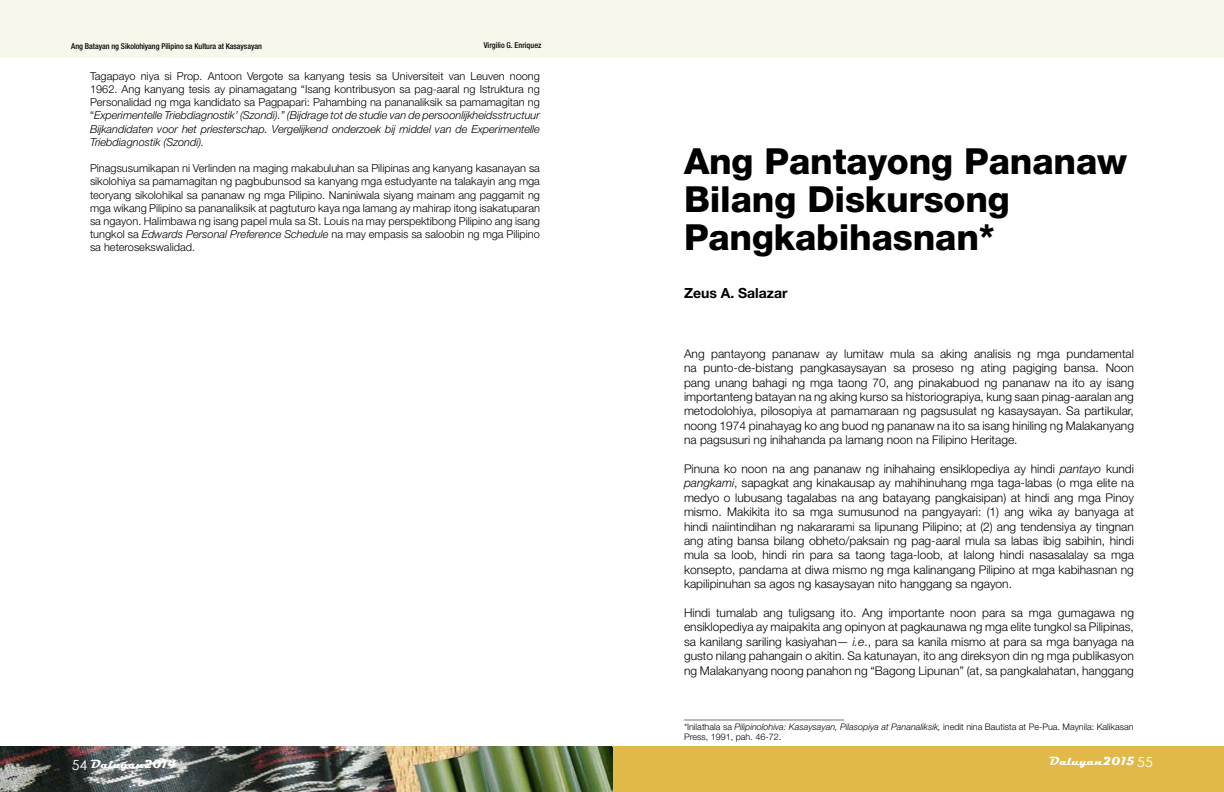
<style>
.page{position:relative;width:1224px;height:792px;background:#fff}
.page>*{position:absolute;margin:0;border:0;box-sizing:border-box;transform-origin:0 0}
.t1{font:800 36px/38px "Helvetica Neue LT Pro";letter-spacing:-.005em;color:#000}
.t2{font:700 14px "Helvetica Neue LT Pro";color:#000}
.t3{font:300 12px/14.4px "Helvetica Neue LT Pro";color:#000;text-align:justify}
.t4{font:700 12px "Magneto";color:#fff}
.t5{font:300 11px/13.2px "Helvetica Neue LT Pro";color:#000;text-align:justify}
.t6{font:300 10px "Helvetica Neue LT Pro";color:#000}
.t7{font:300 9px/10.8px "Helvetica Neue LT Pro";color:#000}
.t8{font:500 condensed 8px "Helvetica Neue LT Pro";letter-spacing:-.005em;color:#000}
.t9{font:700 8px "Arial";color:#000}
.s1{font-style:italic}
.s2{font-family:"Century Gothic";font-weight:400;font-size:14px}
</style>
<div class="page">
<img style="left:1px;top:746px;width:612px;height:1px">
<div style="left:613px;top:746px;width:611px;height:46px;background:#e0b949"></div>
<img style="left:1px;top:747px;width:612px;height:45px">
<div style="left:1px;top:0;width:1223px;height:57px;background:#f7f8eb"></div>
<p class="t9" style="left:449px;top:36px;width:93px">Joanne Visaya Manzano</p>
<p class="t8" style="left:71px;top:41px;width:192px">Ang Batayan ng Sikolohiyang Pilipino sa Kultura at Kasaysayan</p>
<p class="t8" style="left:484px;top:41px;width:59px">Virgilio G. Enriquez</p>
<p class="t5" style="left:90px;top:69px;width:452px">Tagapayo niya si Prop. Antoon Vergote sa kanyang tesis sa Universiteit van Leuven noong 1962. Ang kanyang tesis ay pinamagatang “Isang kontribusyon sa pag-aaral ng Istruktura ng Personalidad ng mga kandidato sa Pagpapari: Pahambing na pananaliksik sa pamamagitan ng “<span class="s1">Experimentelle Triebdiagnostik’ (Szondi).” (Bijdrage tot de studie van de persoonlijkheidsstructuur Bijkandidaten voor het priesterschap. Vergelijkend onderzoek bij middel van de Experimentelle Triebdiagnostik (Szondi).</span></p>
<p class="t5" style="left:90px;top:162px;width:452px">Pinagsusumikapan ni Verlinden na maging makabuluhan sa Pilipinas ang kanyang kasanayan sa sikolohiya sa pamamagitan ng pagbubunsod sa kanyang mga estudyante na talakayin ang mga teoryang sikolohikal sa pananaw ng mga Pilipino. Naniniwala siyang mainam ang paggamit ng mga wikang Pilipino sa pananaliksik at pagtuturo kaya nga lamang ay mahirap itong isakatuparan sa ngayon. Halimbawa ng isang papel mula sa St. Louis na may perspektibong Pilipino ang isang tungkol sa <span class="s1">Edwards Personal Preference Schedule</span> na may empasis sa saloobin ng mga Pilipino sa heterosekswalidad.</p>
<h1 class="t1" style="left:684px;top:142px;width:445px">Ang Pantayong Pananaw<br>Bilang Diskursong<br>Pangkabihasnan*</h1>
<p class="t2" style="left:684px;top:284px;width:105px">Zeus A. Salazar</p>
<p class="t3" style="left:684px;top:346px;width:452px">Ang pantayong pananaw ay lumitaw mula sa aking analisis ng mga pundamental na punto-de-bistang pangkasaysayan sa proseso ng ating pagiging bansa. Noon pang unang bahagi ng mga taong 70, ang pinakabuod ng pananaw na ito ay isang importanteng batayan na ng aking kurso sa historiograpiya, kung saan pinag-aaralan ang metodolohiya, pilosopiya at pamamaraan ng pagsusulat ng kasaysayan. Sa partikular, noong 1974 pinahayag ko ang buod ng pananaw na ito sa isang hiniling ng Malakanyang na pagsusuri ng inihahanda pa lamang noon na Filipino Heritage.</p>
<p class="t3" style="left:684px;top:461px;width:452px">Pinuna ko noon na ang pananaw ng inihahaing ensiklopediya ay hindi <span class="s1">pantayo</span> kundi <span class="s1">pangkami</span>, sapagkat ang kinakausap ay mahihinuhang mga taga-labas (o mga elite na medyo o lubusang tagalabas na ang batayang pangkaisipan) at hindi ang mga Pinoy mismo. Makikita ito sa mga sumusunod na pangyayari: (1) ang wika ay banyaga at hindi naiintindihan ng nakararami sa lipunang Pilipino; at (2) ang tendensiya ay tingnan ang ating bansa bilang obheto/paksain ng pag-aaral mula sa labas ibig sabihin, hindi mula sa loob, hindi rin para sa taong taga-loob, at Ialong hindi nasasalalay sa mga konsepto, pandama at diwa mismo ng mga kalinangang Pilipino at mga kabihasnan ng kapilipinuhan sa agos ng kasaysayan nito hanggang sa ngayon.</p>
<p class="t3" style="left:684px;top:605px;width:452px">Hindi tumalab ang tuligsang ito. Ang importante noon para sa mga gumagawa ng ensiklopediya ay maipakita ang opinyon at pagkaunawa ng mga elite tungkol sa Pilipinas, sa kanilang sariling kasiyahan— <span class="s1">i.e</span>., para sa kanila mismo at para sa mga banyaga na gusto nilang pahangain o akitin. Sa katunayan, ito ang direksyon din ng mga publikasyon ng Malakanyang noong panahon ng “Bagong Lipunan” (at, sa pangkalahatan, hanggang</p>
<p class="t6" style="left:684px;top:709px;width:161px">________________________________</p>
<p class="t7" style="left:684px;top:721px;width:451px">*Inilathala sa <span class="s1">Pilipinolohiva: Kasaysayan, Pilasopiya at Pananaliksik,</span> inedit nina Bautista at Pe-Pua. Maynila: Kalikasan<br>Press, 1991, pah. 46-72.</p>
<p class="t4" style="left:1049px;top:754px;width:105px">Daluyan2015<span class="s2">5555</span></p>
<p class="t4" style="left:72px;top:757px;width:106px"><span class="s2">54</span> Daluyan2014</p>
<p class="t4" style="left:1047px;top:756px;width:88px">Daluyan2014</p>
</div>
